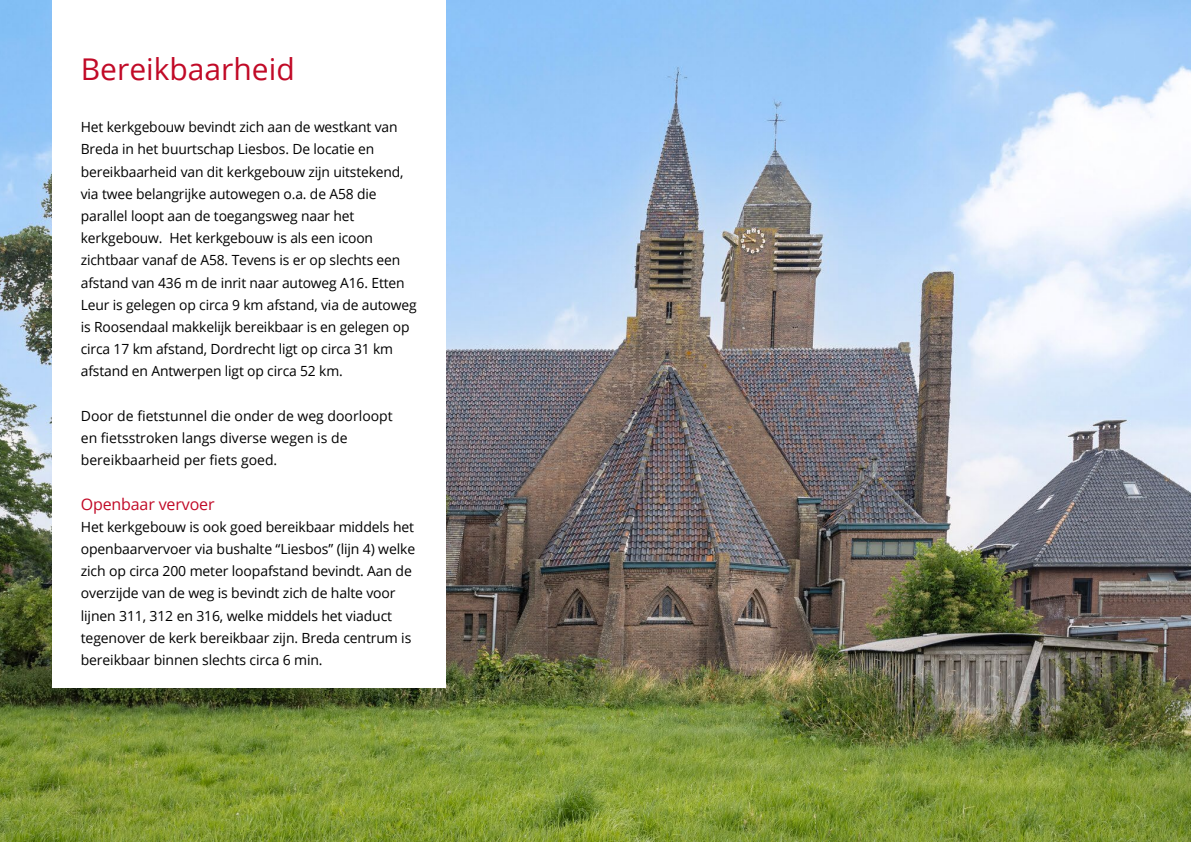
<style>
.page{position:relative;width:1191px;height:842px;background:#fff}
.page>*{position:absolute;margin:0;border:0;box-sizing:border-box;transform-origin:0 0}
.t1{font:30px "Open Sans";color:#c10a27}
.t2{font:16px "Open Sans";letter-spacing:-.01em;color:#c10a27}
.t3{font:14px/22.2px "Open Sans";letter-spacing:-.01em;color:#000}
</style>
<div class="page">
<img style="left:0;top:0;width:1191px;height:842px">
<div style="left:52px;top:0;width:393px;height:687px;background:#fff"></div>
<p class="t1" style="left:81px;top:49px;width:215px">Bereikbaarheid</p>
<p class="t3" style="left:81px;top:116px;width:337px">Het kerkgebouw bevindt zich aan de westkant van Breda in het buurtschap Liesbos. De locatie en bereikbaarheid van dit kerkgebouw zijn uitstekend, via twee belangrijke autowegen o.a. de A58 die parallel loopt aan de toegangsweg naar het kerkgebouw. Het kerkgebouw is als een icoon zichtbaar vanaf de A58. Tevens is er op slechts een afstand van 436 m de inrit naar autoweg A16. Etten Leur is gelegen op circa 9 km afstand, via de autoweg is Roosendaal makkelijk bereikbaar is en gelegen op circa 17 km afstand, Dordrecht ligt op circa 31 km afstand en Antwerpen ligt op circa 52 km.</p>
<p class="t3" style="left:81px;top:404px;width:313px">Door de fietstunnel die onder de weg doorloopt en fietsstroken langs diverse wegen is de bereikbaarheid per fiets goed.</p>
<p class="t2" style="left:81px;top:493px;width:135px">Openbaar vervoer</p>
<p class="t3" style="left:81px;top:515px;width:336px">Het kerkgebouw is ook goed bereikbaar middels het openbaarvervoer via bushalte “Liesbos” (lijn 4) welke zich op circa 200 meter loopafstand bevindt. Aan de overzijde van de weg is bevindt zich de halte voor lijnen 311, 312 en 316, welke middels het viaduct tegenover de kerk bereikbaar zijn. Breda centrum is bereikbaar binnen slechts circa 6 min.</p>
</div>
